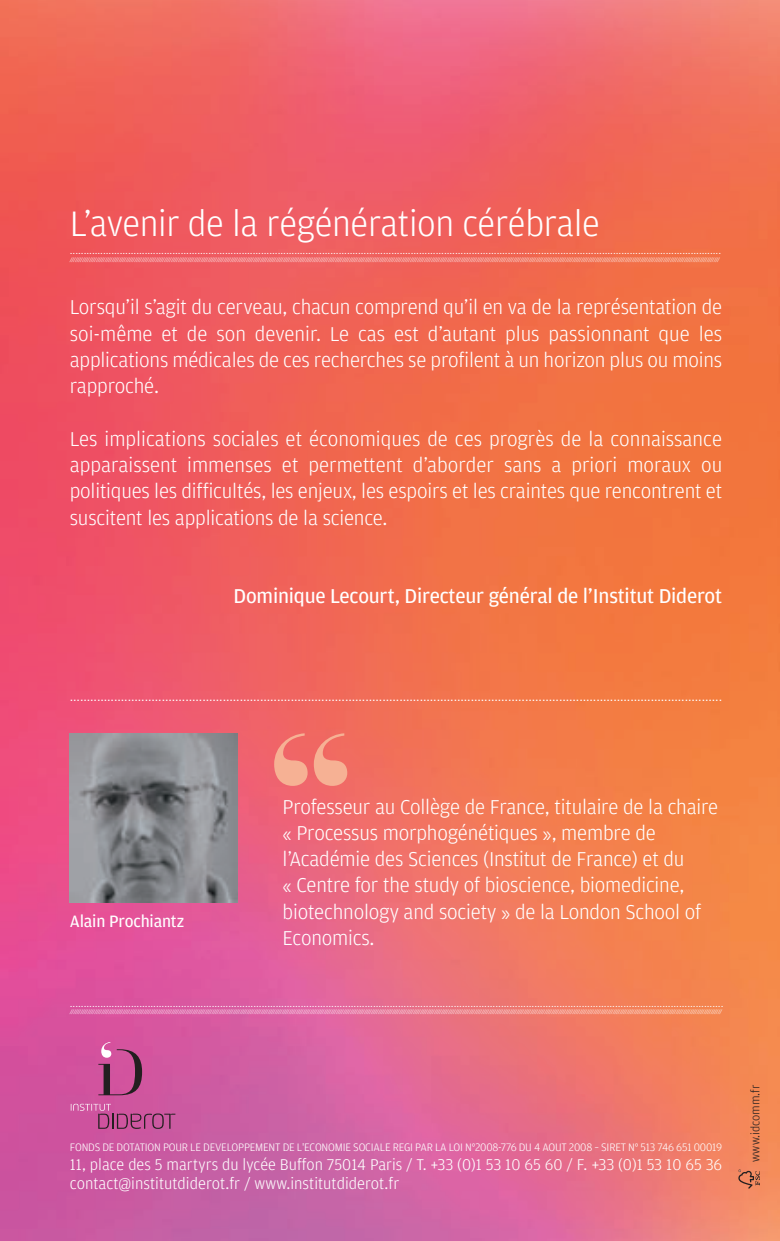
<style>
.page{position:relative;width:780px;height:1241px;background:#fff}
.page>*{position:absolute;margin:0;border:0;box-sizing:border-box;transform-origin:0 0}
.t1{font:300 37.5px "Amplitude";letter-spacing:-.01em;color:#fff}
.t2{font:300 21.25px/26.2px "Amplitude";letter-spacing:-.01em;color:#fff;text-align:justify}
.t3{font:21.25px "Amplitude";letter-spacing:-.01em;color:#fff}
.t4{font:17.5px "Amplitude";letter-spacing:-.01em;color:#fff}
.t5{font:300 16.75px "Amplitude";color:#fff}
.t6{font:300 16.5px "Amplitude";color:#fff}
.t7{font:12.5px "Helvetica";color:#fff}
.t8{font:300 12.5px "Amplitude";color:#231f20}
.t9{font:300 11.5px "Amplitude";letter-spacing:-.015em;color:#fff}
.t10{font:10px "Helvetica";color:#fff}
.t11{font:italic 6.25px "Helvetica";color:#fff}
</style>
<div class="page">
<img style="left:0;top:0;width:780px;height:1240px">
<svg style="left:71px;top:1103px;width:104px;height:25px;background:#bd5393"></svg>
<svg style="left:98px;top:1041px;width:44px;height:54px;background:#ae4d86"></svg>
<svg style="left:274px;top:733px;width:33px;height:52px;background:#f28b7d"></svg>
<svg style="left:314px;top:733px;width:33px;height:52px;background:#f38e7b"></svg>
<img style="left:70px;top:733px;width:167px;height:169px">
<svg style="left:738px;top:1168px;width:22px;height:20px"></svg>
<h1 class="t1" style="left:70px;top:202px;width:531px">L’avenir de la régénération cérébrale</h1>
<p class="t10" style="left:70px;top:247px;width:652px">...........................................................................................................................................................................................................................................</p>
<p class="t11" style="left:70px;top:257px;width:650px">////////////////////////////////////////////////////////////////////////////////////////////////////////////////////////////////////////////////////////////////////////////////////////////////////////////////////////////////////////////////////////////////////////////////////////////////////////////////////////////////////////////////////////////////////////////////////</p>
<p class="t2" style="left:70px;top:294px;width:654px">Lorsqu’il s’agit du cerveau, chacun comprend qu’il en va de la représentation de soi-même et de son devenir. Le cas est d’autant plus passionnant que les applications médicales de ces recherches se profilent à un horizon plus ou moins rapproché.</p>
<p class="t2" style="left:70px;top:425px;width:654px">Les implications sociales et économiques de ces progrès de la connaissance apparaissent immenses et permettent d’aborder sans a priori moraux ou politiques les difficultés, les enjeux, les espoirs et les craintes que rencontrent et suscitent les applications de la science.</p>
<h2 class="t3" style="left:233px;top:584px;width:490px">Dominique Lecourt, Directeur général de l’Institut Diderot</h2>
<h3 class="t7" style="left:70px;top:692px;width:654px">................................................................................................................................................................................................</h3>
<h3 class="t4" style="left:70px;top:910px;width:116px">Alain Prochiantz</h3>
<p class="t2" style="left:282px;top:793px;width:437px;text-align:left">Professeur au Collège de France, titulaire de la chaire « Processus morphogénétiques », membre de l’Académie des Sciences (Institut de France) et du<br>« Centre for the study of bioscience, biomedicine, biotechnology and society » de la London School of Economics.</p>
<p class="t11" style="left:70px;top:1009px;width:652px">////////////////////////////////////////////////////////////////////////////////////////////////////////////////////////////////////////////////////////////////////////////////////////////////////////////////////////////////////////////////////////////////////////////////////////////////////////////////////////////////////////////////////////////////////////////////////</p>
<h3 class="t9" style="left:70px;top:1140px;width:653px">FONDS DE DOTATION POUR LE DEVELOPPEMENT DE L'ECONOMIE SOCIALE REGI PAR LA LOI N°2008-776 DU 4 AOUT 2008 – SIRET N° 513 746 651 00019</h3>
<h3 class="t6" style="left:70px;top:1155px;width:654px">11, place des 5 martyrs du lycée Buffon 75014 Paris / T. +33 (0)1 53 10 65 60 / F. +33 (0)1 53 10 65 36</h3>
<h3 class="t5" style="left:70px;top:1173px;width:331px">contact@institutdiderot.fr / www.institutdiderot.fr</h3>
<h3 class="t8" style="left:748px;top:1161px;width:79px;rotate:-90deg">www.idcomm.fr</h3>
</div>
